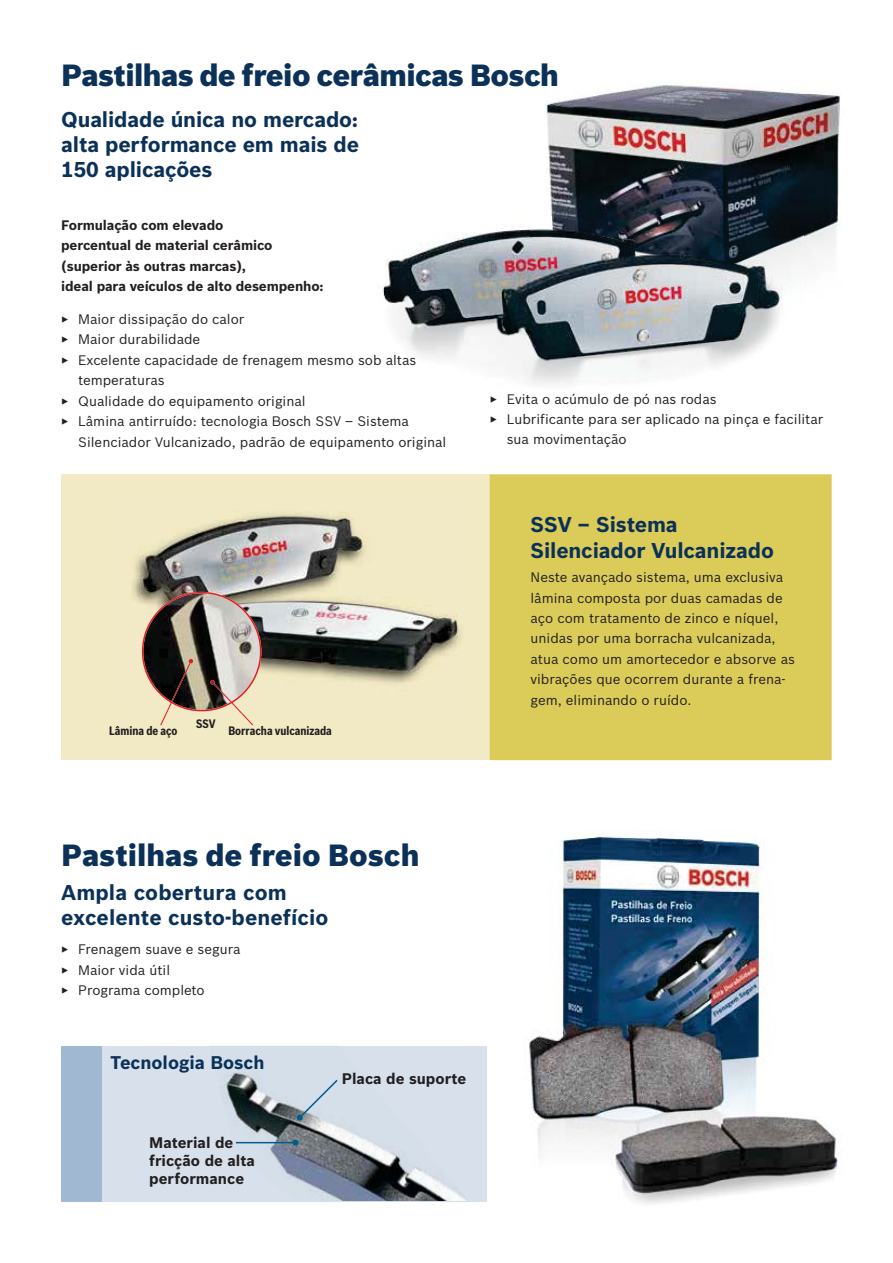
<style>
.page{position:relative;width:893px;height:1263px;background:#fff}
.page>*{position:absolute;margin:0;border:0;box-sizing:border-box;transform-origin:0 0}
.t1{font:900 30px "Bosch Sans";letter-spacing:-.02em;color:#0b3158}
.t2{font:900 30px "Bosch Sans";color:#0b3158}
.t3{font:700 21px/25.2px "Bosch Sans";letter-spacing:-.005em;color:#0b3158}
.t4{font:700 18px "Bosch Sans";color:#0b3158}
.t5{font:700 15px/18px "Bosch Sans";color:#231f20}
.t6{font:13.5px/20.4px "Bosch Sans";color:#231f20}
.t7{font:700 13.5px/20.4px "Bosch Sans";letter-spacing:-.01em;color:#231f20}
.t8{font:700 12px "Bosch Sans Cond";color:#231f20}
</style>
<div class="page">
<div style="left:61px;top:1046px;width:425px;height:155px;background:#d7e0eb"></div>
<div style="left:61px;top:1046px;width:41px;height:155px;background:#a0b8d1"></div>
<img style="left:546px;top:85px;width:294px;height:177px">
<img style="left:382px;top:229px;width:148px;height:151px">
<img style="left:530px;top:217px;width:273px;height:170px">
<div style="left:61px;top:475px;width:770px;height:285px;background:#f2eac4"></div>
<div style="left:490px;top:475px;width:341px;height:285px;background:#dbcc5a"></div>
<img style="left:529px;top:836px;width:309px;height:368px">
<img style="left:132px;top:513px;width:328px;height:170px">
<img style="left:142px;top:592px;width:119px;height:133px">
<img style="left:224px;top:1069px;width:242px;height:132px">
<hr style="left:236px;top:1142px;width:59px;height:1px;background:#005c8b">
<svg style="left:292px;top:1140px;width:6px;height:6px"></svg>
<svg style="left:296px;top:1078px;width:43px;height:43px"></svg>
<h1 class="t1" style="left:61px;top:63px;width:499px">Pastilhas de freio cerâmicas Bosch</h1>
<h2 class="t3" style="left:61px;top:109px;width:299px;text-align:justify">Qualidade única no mercado: alta performance em mais de 150 aplicações</h2>
<p class="t7" style="left:61px;top:216px;width:264px">Formulação com elevado<br>percentual de material cerâmico (superior às outras marcas),<br>ideal para veículos de alto desempenho:</p>
<p class="t6" style="left:78px;top:310px;width:370px">Maior dissipação do calor<br>Maior durabilidade<br>Excelente capacidade de frenagem mesmo sob altas temperaturas<br>Qualidade do equipamento original<br>Lâmina antirruído: tecnologia Bosch SSV – Sistema Silenciador Vulcanizado, padrão de equipamento original</p>
<p class="t8" style="left:196px;top:717px;width:21px">SSV</p>
<p class="t8" style="left:109px;top:724px;width:70px">Lâmina de aço</p>
<p class="t8" style="left:228px;top:724px;width:105px">Borracha vulcanizada</p>
<p class="t6" style="left:507px;top:390px;width:318px">Evita o acúmulo de pó nas rodas<br>Lubrificante para ser aplicado na pinça e facilitar sua movimentação</p>
<h2 class="t3" style="left:530px;top:514px;width:245px">SSV – Sistema<br>Silenciador Vulcanizado</h2>
<p class="t6" style="left:530px;top:568px;width:266px">Neste avançado sistema, uma exclusiva lâmina composta por duas camadas de aço com tratamento de zinco e níquel, unidas por uma borracha vulcanizada, atua como um amortecedor e absorve as vibrações que ocorrem durante a frena&shy;gem, eliminando o ruído.</p>
<h1 class="t2" style="left:61px;top:843px;width:360px">Pastilhas de freio Bosch</h1>
<h2 class="t3" style="left:61px;top:882px;width:269px">Ampla cobertura com excelente custo-benefício</h2>
<p class="t6" style="left:78px;top:941px;width:164px">Frenagem suave e segura<br>Maior vida útil<br>Programa completo</p>
<h3 class="t4" style="left:111px;top:1055px;width:155px">Tecnologia Bosch</h3>
<p class="t5" style="left:149px;top:1135px;width:107px">Material de fricção de alta performance</p>
<p class="t5" style="left:342px;top:1071px;width:126px">Placa de suporte</p>
</div>
